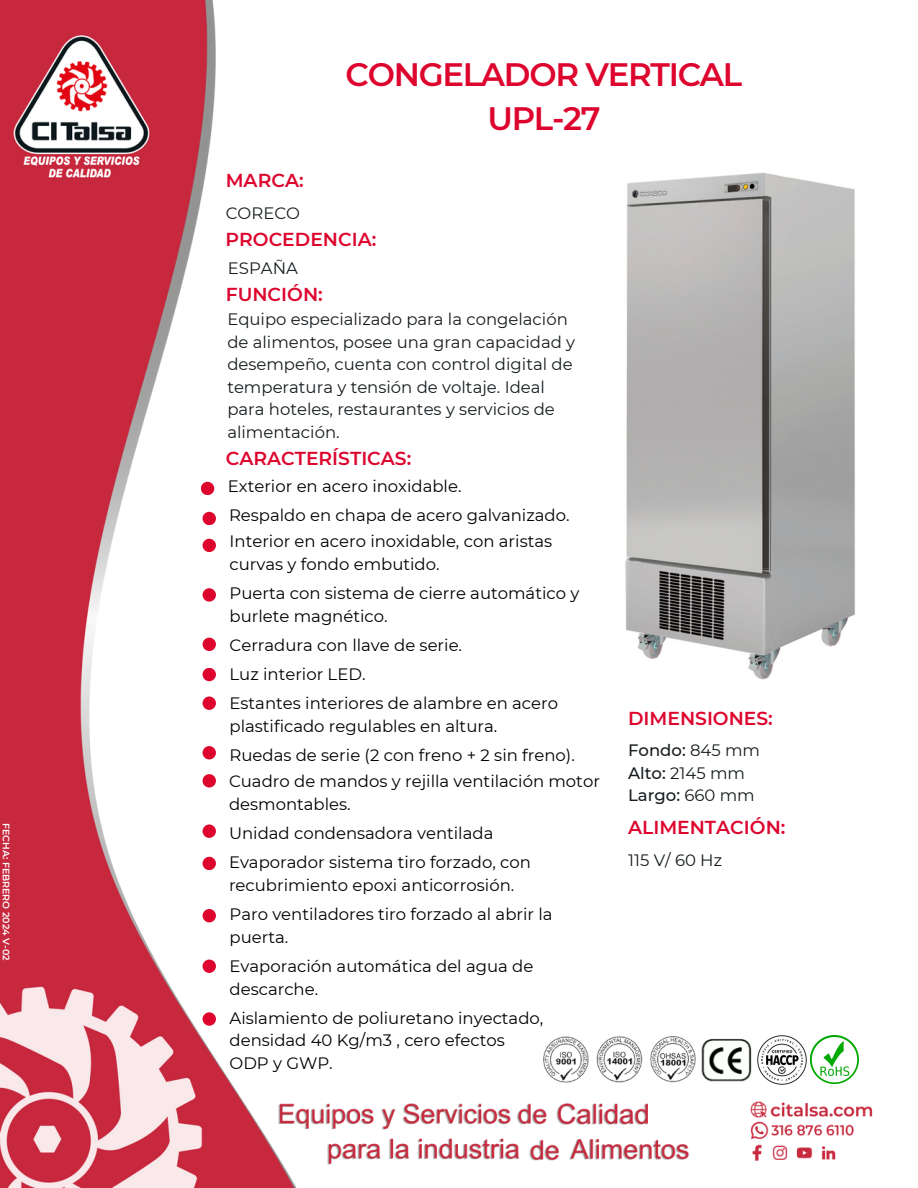
<style>
.page{position:relative;width:918px;height:1188px;background:#fff}
.page>*{position:absolute;margin:0;border:0;box-sizing:border-box;transform-origin:0 0}
.t1{font:600 32.4px/44.2px "Montserrat";letter-spacing:-.04em;color:#dd052e;text-align:center}
.t2{font:600 18.75px "Montserrat";color:#dd052e}
.t3{font:16.5px/22.5px "Montserrat";color:#000}
.t4{font:16.5px/22.5px "Montserrat";color:#161c1f}
.t5{font:500 16.5px/22.5px "Montserrat";color:#161c1f}
.t6{font:600 9.45px "Montserrat";color:#fff}
.s1{font-weight:400}
</style>
<div class="page">
<img style="left:0;top:0;width:873px;height:1188px">
<img style="left:694px;top:1031px;width:60px;height:55px">
<img style="left:544px;top:1036px;width:152px;height:46px">
<img style="left:754px;top:1031px;width:57px;height:58px">
<img style="left:811px;top:1035px;width:48px;height:49px">
<img style="left:616px;top:170px;width:257px;height:516px">
<div style="left:201px;top:482px;width:13px;height:13px;background:#dd052e;border-radius:50%"></div>
<div style="left:203px;top:512px;width:13px;height:13px;background:#dd052e;border-radius:50%"></div>
<div style="left:203px;top:539px;width:13px;height:13px;background:#dd052e;border-radius:50%"></div>
<div style="left:203px;top:588px;width:13px;height:14px;background:#dd052e;border-radius:50%"></div>
<div style="left:203px;top:638px;width:13px;height:13px;background:#dd052e;border-radius:50%"></div>
<div style="left:203px;top:668px;width:13px;height:13px;background:#dd052e;border-radius:50%"></div>
<div style="left:203px;top:696px;width:13px;height:14px;background:#dd052e;border-radius:50%"></div>
<div style="left:203px;top:746px;width:13px;height:13px;background:#dd052e;border-radius:50%"></div>
<div style="left:203px;top:774px;width:13px;height:14px;background:#dd052e;border-radius:50%"></div>
<div style="left:203px;top:824px;width:13px;height:14px;background:#dd052e;border-radius:50%"></div>
<div style="left:203px;top:857px;width:13px;height:13px;background:#dd052e;border-radius:50%"></div>
<div style="left:203px;top:909px;width:13px;height:13px;background:#dd052e;border-radius:50%"></div>
<div style="left:203px;top:960px;width:13px;height:13px;background:#dd052e;border-radius:50%"></div>
<div style="left:203px;top:1012px;width:13px;height:14px;background:#dd052e;border-radius:50%"></div>
<h3 class="t6" style="left:12px;top:823px;width:139px;rotate:90deg">FECHA: FEBRERO 2024 V-02</h3>
<h2 class="t2" style="left:226px;top:168px;width:79px">MARCA:</h2>
<h4 class="t4" style="left:226px;top:202px;width:76px">CORECO</h4>
<h2 class="t1" style="left:346px;top:52px;width:398px">CONGELADOR VERTICAL<br>UPL-27</h2>
<h4 class="t2" style="left:226px;top:228px;width:152px">PROCEDENCIA:</h4>
<h2 class="t2" style="left:226px;top:283px;width:99px">FUNCIÓN:</h2>
<h4 class="t4" style="left:227px;top:308px;width:349px">Equipo especializado para la congelación de alimentos, posee una gran capacidad y desempeño, cuenta con control digital de temperatura y tensión de voltaje. Ideal para hoteles, restaurantes y servicios de alimentación.</h4>
<h4 class="t4" style="left:228px;top:257px;width:72px">ESPAÑA</h4>
<h4 class="t2" style="left:226px;top:447px;width:187px">CARACTERÍSTICAS:</h4>
<h4 class="t3" style="left:228px;top:475px;width:235px">Exterior en acero inoxidable.</h4>
<h4 class="t3" style="left:229px;top:504px;width:342px">Respaldo en chapa de acero galvanizado.</h4>
<h4 class="t3" style="left:230px;top:530px;width:324px">Interior en acero inoxidable, con aristas curvas y fondo embutido.</h4>
<h4 class="t3" style="left:230px;top:582px;width:351px">Puerta con sistema de cierre automático y burlete magnético.</h4>
<h4 class="t3" style="left:230px;top:634px;width:234px">Cerradura con llave de serie.</h4>
<h4 class="t3" style="left:230px;top:663px;width:137px">Luz interior LED.</h4>
<h2 class="t3" style="left:230px;top:692px;width:330px">Estantes interiores de alambre en acero plastificado regulables en altura.</h2>
<h4 class="t3" style="left:230px;top:744px;width:347px">Ruedas de serie (2 con freno + 2 sin freno).</h4>
<h2 class="t3" style="left:229px;top:770px;width:372px">Cuadro de mandos y rejilla ventilación motor desmontables.</h2>
<h4 class="t3" style="left:229px;top:822px;width:266px">Unidad condensadora ventilada</h4>
<p class="t3" style="left:229px;top:851px;width:303px">Evaporador sistema tiro forzado, con recubrimiento epoxi anticorrosión.</p>
<p class="t3" style="left:230px;top:903px;width:325px">Paro ventiladores tiro forzado al abrir la puerta.</p>
<p class="t3" style="left:230px;top:955px;width:305px">Evaporación automática del agua de descarche.</p>
<p class="t3" style="left:230px;top:1007px;width:315px">Aislamiento de poliuretano inyectado, densidad 40 Kg/m3 , cero efectos<br>ODP y GWP.</p>
<h4 class="t2" style="left:628px;top:707px;width:146px">DIMENSIONES:</h4>
<h4 class="t5" style="left:628px;top:739px;width:134px">Fondo: <span class="s1">845 mm<br></span>Alto: <span class="s1">2145 mm<br></span>Largo: <span class="s1">660 mm</span></h4>
<h4 class="t2" style="left:628px;top:815px;width:159px">ALIMENTACIÓN:</h4>
<h4 class="t4" style="left:628px;top:849px;width:96px">115 V/ 60 Hz</h4>
</div>
